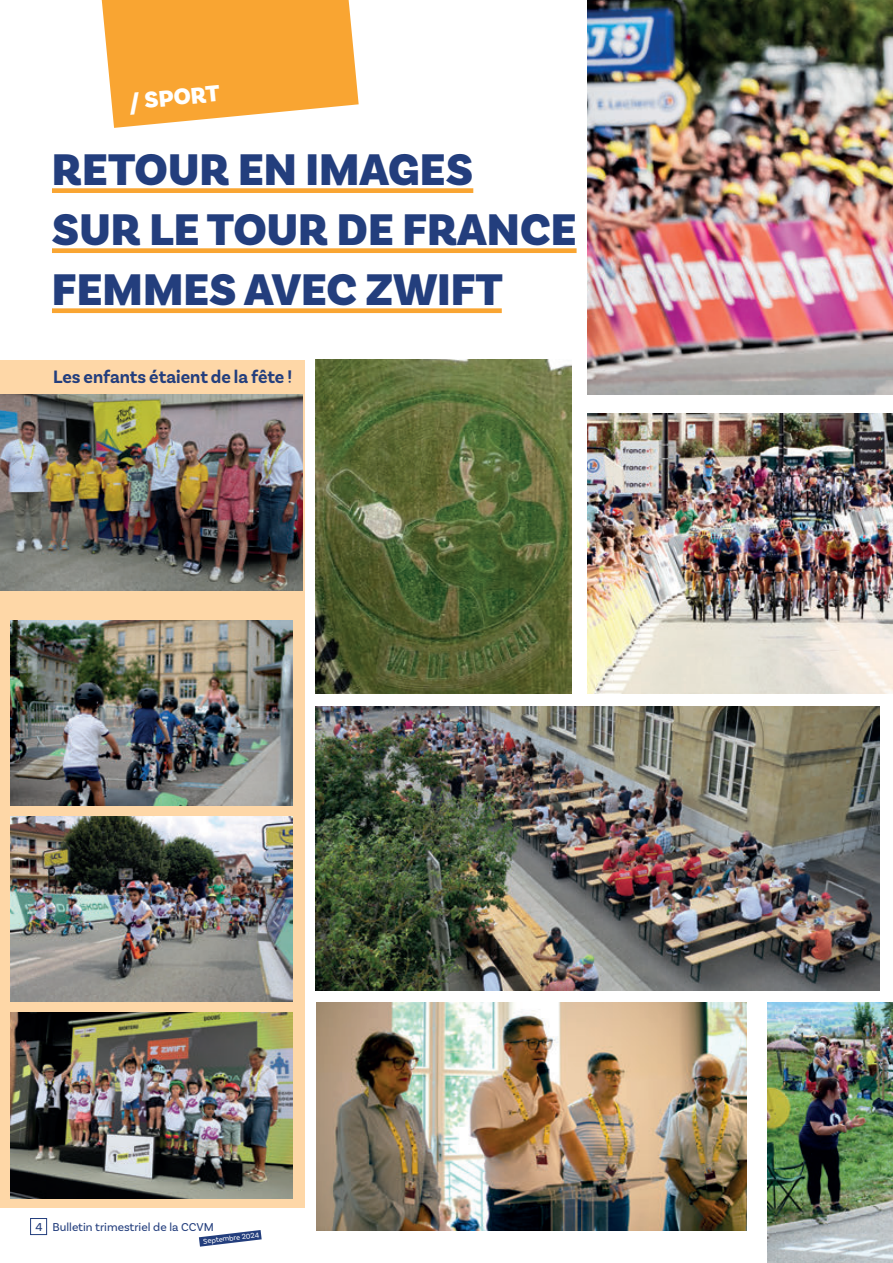
<style>
.page{position:relative;width:893px;height:1263px;background:#fff}
.page>*{position:absolute;margin:0;border:0;box-sizing:border-box;transform-origin:0 0}
.t1{font:900 46.5px/60px "Basic Sans";color:#233e7d}
.t2{font:900 24px "Basic Sans";color:#fff}
.t3{font:700 18.9px "Basic Sans";color:#233e7d;scale:.96 1}
.t4{font:12px "Basic Sans";color:#233e7d}
.t5{font:7.5px "Basic Sans";color:#fff}
</style>
<div class="page">
<div style="left:0;top:360px;width:304px;height:847px;background:#fed7a7"></div>
<svg style="left:199px;top:1230px;width:63px;height:16px"></svg>
<div style="left:30px;top:1217px;width:17px;height:17px;border:1px solid #233e7d"></div>
<svg style="left:101px;top:0;width:258px;height:128px;background:#f9b04d"></svg>
<img style="left:0;top:394px;width:302px;height:196px">
<img style="left:317px;top:1002px;width:430px;height:227px">
<img style="left:767px;top:1002px;width:126px;height:260px">
<img style="left:315px;top:359px;width:256px;height:334px">
<img style="left:315px;top:706px;width:564px;height:284px">
<img style="left:10px;top:1012px;width:282px;height:185px">
<img style="left:10px;top:620px;width:282px;height:185px">
<img style="left:10px;top:816px;width:282px;height:185px">
<img style="left:588px;top:0;width:305px;height:395px">
<img style="left:588px;top:413px;width:305px;height:280px">
<div style="left:52px;top:188px;width:421px;height:5px;background:#f9a532"></div>
<div style="left:52px;top:248px;width:524px;height:5px;background:#f9a532"></div>
<div style="left:52px;top:308px;width:450px;height:5px;background:#f9a532"></div>
<p class="t2" style="left:128px;top:89px;width:93px;rotate:-5deg">/ SPORT</p>
<p class="t1" style="left:52px;top:141px;width:526px">RETOUR EN IMAGES<br>SUR LE TOUR DE FRANCE<br>FEMMES AVEC ZWIFT</p>
<p class="t3" style="left:53px;top:367px;width:250px">Les enfants étaient de la fête !</p>
<p class="t4" style="left:35px;top:1221px;width:9px">4</p>
<p class="t4" style="left:53px;top:1221px;width:163px">Bulletin trimestriel de la CCVM</p>
<p class="t5" style="left:203px;top:1238px;width:58px;rotate:-7deg">Septembre 2024</p>
</div>
